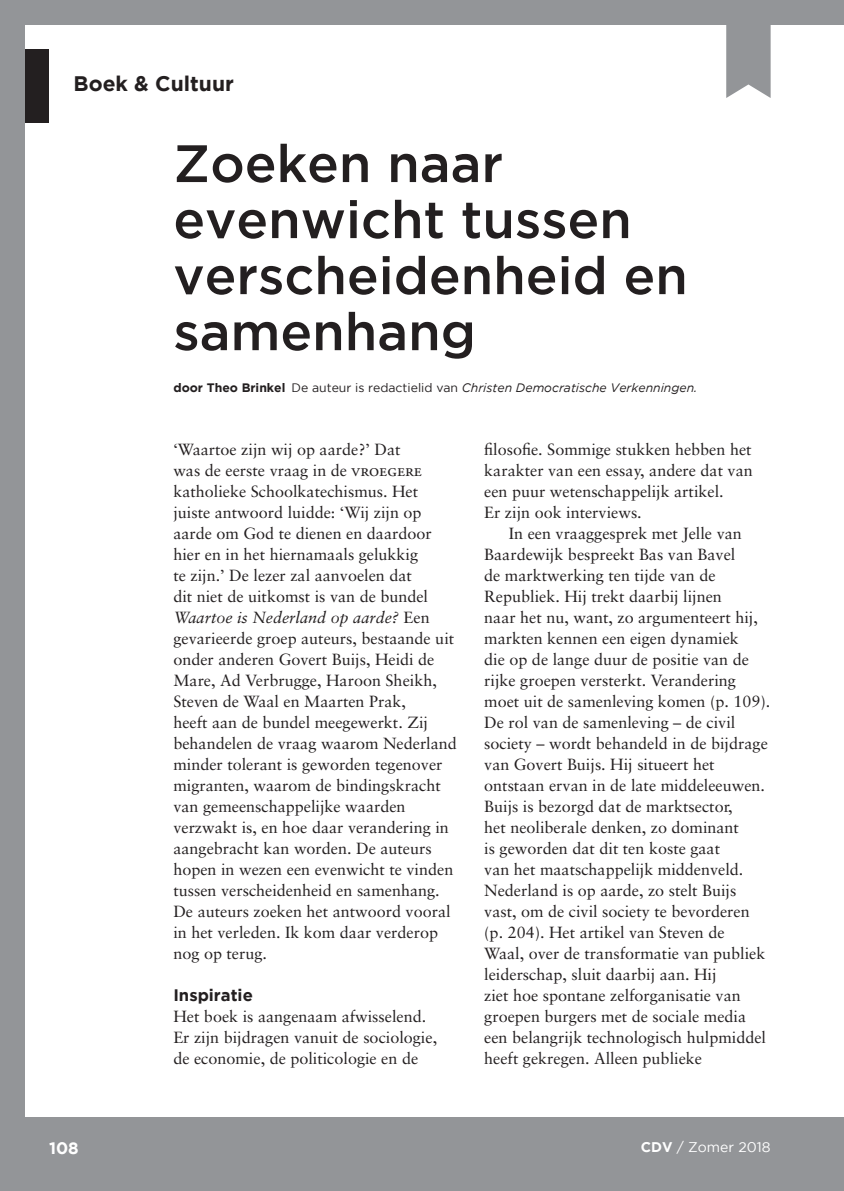
<style>
.page{position:relative;width:844px;height:1191px;background:#fff}
.page>*{position:absolute;margin:0;border:0;box-sizing:border-box;transform-origin:0 0}
.t1{font:500 52.5px/56px "Gotham";color:#231f20}
.t2{font:700 21px "Gotham";color:#231f20}
.t3{font:700 16.62px "Gotham";color:#231f20}
.t4{font:700 16.62px "Gotham";color:#fff}
.t5{font:16.1px/21px "Sabon LT";color:#231f20}
.t6{font:14px "Gotham";color:#fff}
.t7{font:italic 12.25px "Gotham";color:#231f20}
.s1{font-weight:700;font-style:normal}
.s2{font-style:normal}
.s3{font-family:"Adobe Garamond Pro";font-size:17.85px}
.s4{font-style:italic}
.s5{font-weight:700}
</style>
<div class="page">
<svg style="left:726px;top:24px;width:44px;height:74px;background:#9d9fa2"></svg>
<div style="left:0;top:49px;width:49px;height:73px;background:#231f20"></div>
<div style="left:0;top:1117px;width:843px;height:74px;background:#939598"></div>
<div style="left:0;top:0;width:843px;height:24px;background:#939598"></div>
<div style="left:0;top:0;width:24px;height:1191px;background:#939598"></div>
<h2 class="t2" style="left:73px;top:71px;width:162px">Boek &amp; Cultuur</h2>
<h1 class="t1" style="left:173px;top:134px;width:516px">Zoeken naar evenwicht tussen verscheidenheid en samenhang</h1>
<p class="t7" style="left:173px;top:381px;width:525px"><span class="s1">door Theo Brinkel</span> <span class="s2">De auteur is redactielid van</span> Christen Democratische Verkenningen.</p>
<p class="t5" style="left:173px;top:439px;width:285px">‘Waartoe zijn wij op aarde?’ Dat<br>was de eerste vraag in de <span class="s3">vRoEGERE </span>katholieke Schoolkatechismus. Het juiste antwoord luidde: ‘Wij zijn op aarde om God te dienen en daardoor hier en in het hiernamaals gelukkig<br>te zijn.’ De lezer zal aanvoelen dat<br>dit niet de uitkomst is van de bundel <span class="s4">Waartoe is Nederland op aarde?</span> Een gevarieerde groep auteurs, bestaande uit onder anderen Govert Buijs, Heidi de Mare, Ad Verbrugge, Haroon Sheikh, Steven de Waal en Maarten Prak,<br>heeft aan de bundel meegewerkt. Zij behandelen de vraag waarom Nederland minder tolerant is geworden tegenover migranten, waarom de bindingskracht van gemeenschappelijke waarden verzwakt is, en hoe daar verandering in aangebracht kan worden. De auteurs hopen in wezen een evenwicht te vinden tussen verscheidenheid en samenhang.<br>De auteurs zoeken het antwoord vooral in het verleden. Ik kom daar verderop nog op terug.</p>
<p class="t3" style="left:173px;top:986px;width:81px">Inspiratie</p>
<p class="t5" style="left:173px;top:1006px;width:265px">Het boek is aangenaam afwisselend.<br>Er zijn bijdragen vanuit de sociologie, de economie, de politicologie en de</p>
<p class="t5" style="left:484px;top:439px;width:270px">filosofie. Sommige stukken hebben het karakter van een essay, andere dat van een puur wetenschappelijk artikel.<br>Er zijn ook interviews.</p>
<p class="t5" style="left:484px;top:523px;width:287px;text-indent:25px">In een vraaggesprek met Jelle van Baardewijk bespreekt Bas van Bavel<br>de marktwerking ten tijde van de Republiek. Hij trekt daarbij lijnen<br>naar het nu, want, zo argumenteert hij, markten kennen een eigen dynamiek<br>die op de lange duur de positie van de rijke groepen versterkt. Verandering moet uit de samenleving komen (p. 109).<br>De rol van de samenleving – de civil society – wordt behandeld in de bijdrage van Govert Buijs. Hij situeert het ontstaan ervan in de late middeleeuwen.<br>Buijs is bezorgd dat de marktsector,<br>het neoliberale denken, zo dominant<br>is geworden dat dit ten koste gaat<br>van het maatschappelijk middenveld.<br>Nederland is op aarde, zo stelt Buijs vast, om de civil society te bevorderen (p. 204). Het artikel van Steven de<br>Waal, over de transformatie van publiek leiderschap, sluit daarbij aan. Hij<br>ziet hoe spontane zelforganisatie van groepen burgers met de sociale media een belangrijk technologisch hulpmiddel heeft gekregen. Alleen publieke</p>
<p class="t4" style="left:49px;top:1138px;width:31px">108</p>
<p class="t6" style="left:640px;top:1138px;width:131px"><span class="s5">CDV</span> / Zomer 2018</p>
</div>
